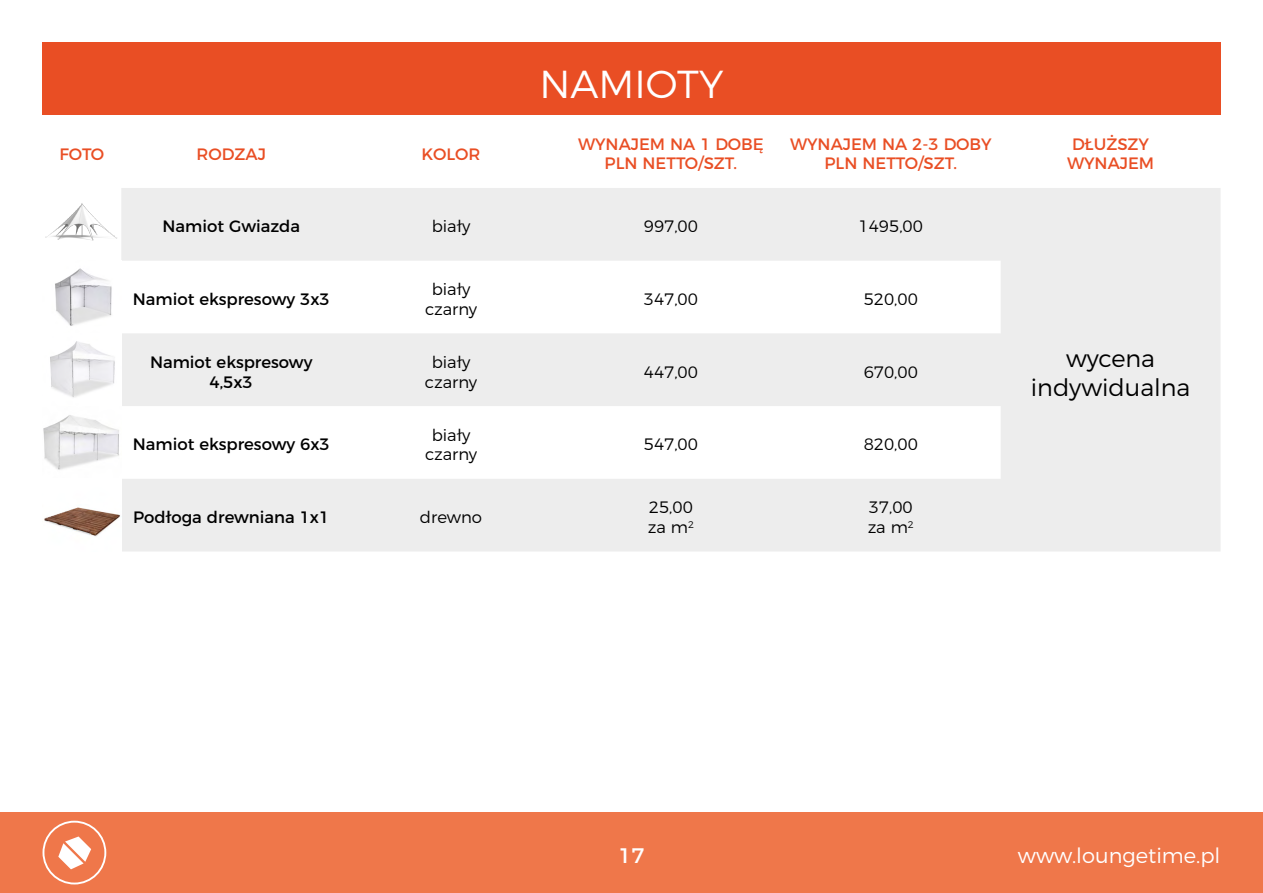
<style>
.page{position:relative;width:1263px;height:893px;background:#fff}
.page>*{position:absolute;margin:0;border:0;box-sizing:border-box;transform-origin:0 0}
.t1{font:300 39px "Montserrat";color:#fff}
.t2{font:300 24px/28.8px "Montserrat";color:#000;text-align:center}
.t3{font:300 21px "Montserrat";color:#fff}
.t4{font:21px "Montserrat";color:#fff}
.t5{font:300 16.5px/19.8px "Montserrat";color:#000;text-align:center}
.t6{font:16.5px/19.8px "Montserrat";color:#000;text-align:center}
.t7{font:16.5px/19.8px "Montserrat";color:#e94e24;text-align:center}
</style>
<div class="page">
<div style="left:0;top:812px;width:1263px;height:81px;background:#ef774a"></div>
<svg style="left:43px;top:821px;width:63px;height:63px"></svg>
<div style="left:42px;top:43px;width:1178px;height:72px;background:#e94e24"></div>
<svg style="left:121px;top:188px;width:1099px;height:363px;fill:#ededed"></svg>
<img style="left:43px;top:203px;width:77px;height:334px">
<h1 class="t1" style="left:540px;top:53px;width:185px">NAMIOTY</h1>
<p class="t7" style="left:59px;top:142px;width:46px">FOTO</p>
<p class="t7" style="left:196px;top:142px;width:71px">RODZAJ</p>
<p class="t7" style="left:422px;top:142px;width:60px">KOLOR</p>
<p class="t7" style="left:578px;top:133px;width:187px">WYNAJEM NA 1 DOBĘ<br>PLN NETTO/SZT.</p>
<p class="t7" style="left:790px;top:133px;width:203px">WYNAJEM NA 2-3 DOBY<br>PLN NETTO/SZT.</p>
<p class="t7" style="left:1067px;top:133px;width:89px">DŁUŻSZY<br>WYNAJEM</p>
<p class="t6" style="left:162px;top:215px;width:139px">Namiot Gwiazda</p>
<p class="t5" style="left:432px;top:215px;width:40px">biały</p>
<p class="t5" style="left:644px;top:215px;width:56px">997,00</p>
<p class="t5" style="left:859px;top:215px;width:66px">1495,00</p>
<p class="t6" style="left:133px;top:288px;width:198px">Namiot ekspresowy 3x3</p>
<p class="t5" style="left:425px;top:278px;width:54px">biały czarny</p>
<p class="t5" style="left:644px;top:288px;width:56px">347,00</p>
<p class="t5" style="left:864px;top:288px;width:56px">520,00</p>
<p class="t6" style="left:150px;top:351px;width:164px">Namiot ekspresowy<br>4,5x3</p>
<p class="t5" style="left:425px;top:351px;width:54px">biały czarny</p>
<p class="t5" style="left:644px;top:361px;width:56px">447,00</p>
<p class="t5" style="left:864px;top:361px;width:56px">670,00</p>
<p class="t6" style="left:133px;top:433px;width:198px">Namiot ekspresowy 6x3</p>
<p class="t5" style="left:425px;top:423px;width:54px">biały czarny</p>
<p class="t5" style="left:644px;top:433px;width:56px">547,00</p>
<p class="t5" style="left:864px;top:433px;width:56px">820,00</p>
<p class="t6" style="left:133px;top:506px;width:198px">Podłoga drewniana 1x1</p>
<p class="t5" style="left:420px;top:506px;width:64px">drewno</p>
<p class="t5" style="left:648px;top:496px;width:48px;text-align:left">25,00 za m<sup>2</sup></p>
<p class="t5" style="left:868px;top:496px;width:48px;text-align:left">37,00 za m<sup>2</sup></p>
<h2 class="t2" style="left:1031px;top:342px;width:161px">wycena indywidualna</h2>
<p class="t4" style="left:618px;top:838px;width:27px">17</p>
<p class="t3" style="left:1018px;top:839px;width:204px">www.loungetime.pl</p>
</div>
